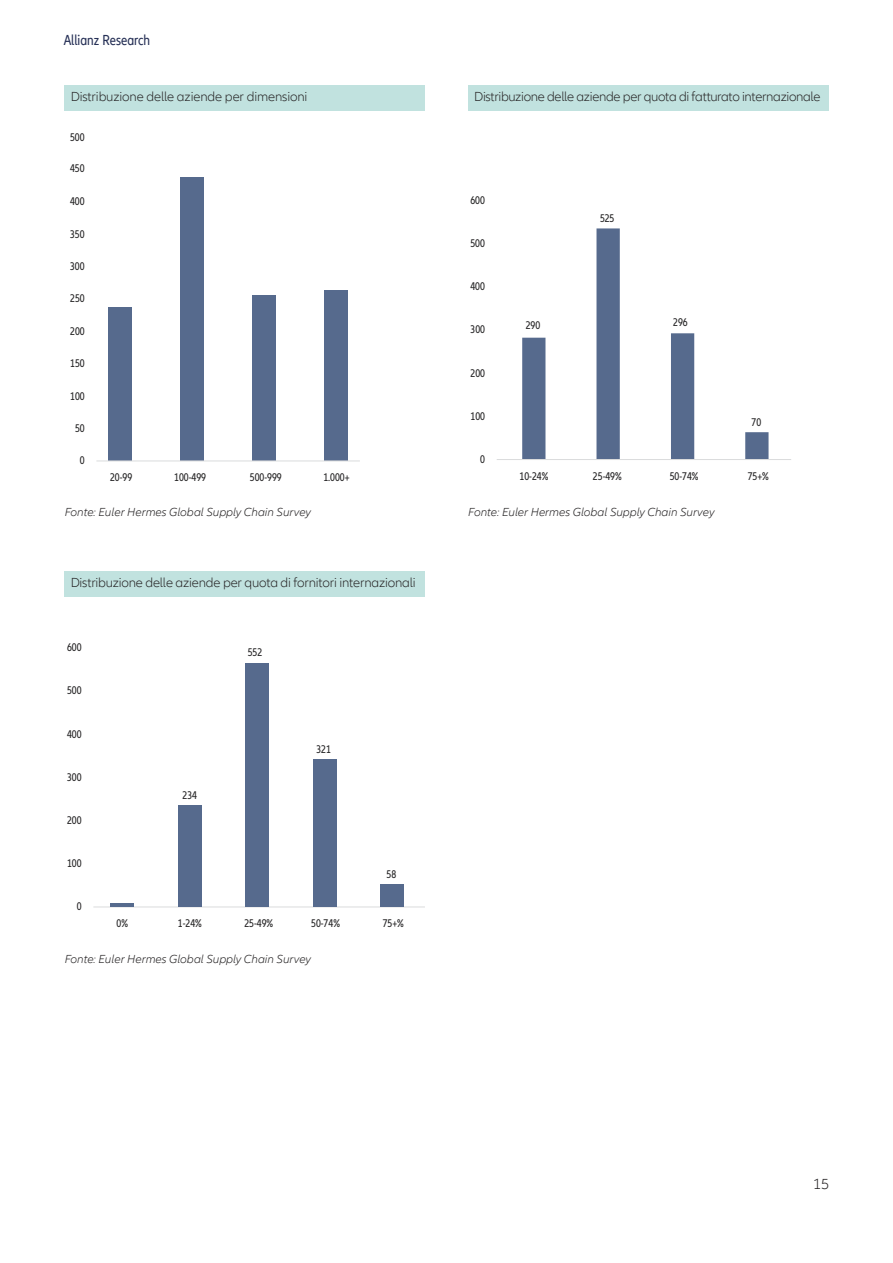
<style>
.page{position:relative;width:893px;height:1263px;background:#fff}
.page>*{position:absolute;margin:0;border:0;box-sizing:border-box;transform-origin:0 0}
.t1{font:condensed 15px "Allianz Neo";color:#263056}
.t2{font:300 15px "Allianz Neo";color:#272526}
.t3{font:300 13.5px "Allianz Neo";letter-spacing:-.015em;color:#272526}
.t4{font:italic 300 12px "Allianz Neo";color:#272526}
.t5{font:condensed 11.55px "Allianz Neo";letter-spacing:.005em;color:#262526}
</style>
<div class="page">
<div style="left:65px;top:85px;width:360px;height:26px;background:#c1e2df"></div>
<div style="left:109px;top:308px;width:23px;height:153px;background:#566a8d"></div>
<div style="left:181px;top:177px;width:23px;height:284px;background:#566a8d"></div>
<div style="left:252px;top:295px;width:24px;height:166px;background:#566a8d"></div>
<div style="left:324px;top:290px;width:23px;height:171px;background:#566a8d"></div>
<hr style="left:96px;top:460px;width:264px;height:1px;background:#dbdcdd">
<div style="left:65px;top:571px;width:360px;height:26px;background:#c1e2df"></div>
<hr style="left:93px;top:906px;width:332px;height:1px;background:#dbdcdd">
<hr style="left:111px;top:903px;width:23px;height:4px;background:#566a8d">
<div style="left:178px;top:805px;width:23px;height:102px;background:#566a8d"></div>
<div style="left:245px;top:663px;width:24px;height:244px;background:#566a8d"></div>
<div style="left:313px;top:760px;width:23px;height:147px;background:#566a8d"></div>
<div style="left:380px;top:884px;width:24px;height:23px;background:#566a8d"></div>
<div style="left:468px;top:85px;width:361px;height:26px;background:#c1e2df"></div>
<svg style="left:522px;top:228px;width:246px;height:231px"></svg>
<hr style="left:497px;top:459px;width:294px;height:1px;background:#dbdcdd">
<p class="t1" style="left:64px;top:31px;width:88px">Allianz Research</p>
<p class="t3" style="left:71px;top:89px;width:238px">Distribuzione delle aziende per dimensioni</p>
<p class="t5" style="left:70px;top:132px;width:16px">500</p>
<p class="t5" style="left:70px;top:164px;width:16px">450</p>
<p class="t5" style="left:70px;top:197px;width:16px">400</p>
<p class="t5" style="left:70px;top:229px;width:16px">350</p>
<p class="t5" style="left:70px;top:262px;width:16px">300</p>
<p class="t5" style="left:70px;top:294px;width:16px">250</p>
<p class="t5" style="left:70px;top:327px;width:16px">200</p>
<p class="t5" style="left:70px;top:359px;width:16px">150</p>
<p class="t5" style="left:70px;top:391px;width:16px">100</p>
<p class="t5" style="left:75px;top:424px;width:11px">50</p>
<p class="t5" style="left:80px;top:456px;width:6px">0</p>
<p class="t5" style="left:110px;top:473px;width:24px">20-99</p>
<p class="t5" style="left:174px;top:473px;width:33px">100-499</p>
<p class="t5" style="left:250px;top:473px;width:33px">500-999</p>
<p class="t5" style="left:323px;top:473px;width:28px">1.000+</p>
<p class="t4" style="left:65px;top:505px;width:248px">Fonte: Euler Hermes Global Supply Chain Survey</p>
<p class="t3" style="left:71px;top:574px;width:346px">Distribuzione delle aziende per quota di fornitori internazionali</p>
<p class="t5" style="left:67px;top:643px;width:16px">600</p>
<p class="t5" style="left:67px;top:686px;width:16px">500</p>
<p class="t5" style="left:67px;top:729px;width:16px">400</p>
<p class="t5" style="left:67px;top:773px;width:16px">300</p>
<p class="t5" style="left:67px;top:816px;width:16px">200</p>
<p class="t5" style="left:67px;top:859px;width:16px">100</p>
<p class="t5" style="left:77px;top:902px;width:6px">0</p>
<p class="t5" style="left:248px;top:648px;width:16px">552</p>
<p class="t5" style="left:183px;top:790px;width:16px">234</p>
<p class="t5" style="left:316px;top:745px;width:16px">321</p>
<p class="t5" style="left:387px;top:870px;width:11px">58</p>
<p class="t5" style="left:117px;top:919px;width:13px">0%</p>
<p class="t5" style="left:244px;top:919px;width:30px">25-49%</p>
<p class="t5" style="left:311px;top:919px;width:30px">50-74%</p>
<p class="t5" style="left:178px;top:919px;width:25px">1-24%</p>
<p class="t5" style="left:383px;top:919px;width:23px">75+%</p>
<p class="t4" style="left:65px;top:951px;width:248px">Fonte: Euler Hermes Global Supply Chain Survey</p>
<p class="t3" style="left:474px;top:89px;width:348px">Distribuzione delle aziende per quota di fatturato internazionale</p>
<p class="t5" style="left:470px;top:196px;width:16px">600</p>
<p class="t5" style="left:470px;top:239px;width:16px">500</p>
<p class="t5" style="left:470px;top:282px;width:16px">400</p>
<p class="t5" style="left:470px;top:325px;width:16px">300</p>
<p class="t5" style="left:470px;top:368px;width:16px">200</p>
<p class="t5" style="left:470px;top:412px;width:16px">100</p>
<p class="t5" style="left:480px;top:455px;width:6px">0</p>
<p class="t5" style="left:526px;top:321px;width:16px">290</p>
<p class="t5" style="left:600px;top:213px;width:16px">525</p>
<p class="t5" style="left:673px;top:318px;width:16px">296</p>
<p class="t5" style="left:752px;top:418px;width:11px">70</p>
<p class="t5" style="left:519px;top:472px;width:30px">10-24%</p>
<p class="t5" style="left:670px;top:472px;width:30px">50-74%</p>
<p class="t5" style="left:748px;top:472px;width:23px">75+%</p>
<p class="t5" style="left:593px;top:472px;width:30px">25-49%</p>
<p class="t4" style="left:468px;top:505px;width:248px">Fonte: Euler Hermes Global Supply Chain Survey</p>
<p class="t2" style="left:813px;top:1175px;width:18px">15</p>
</div>
